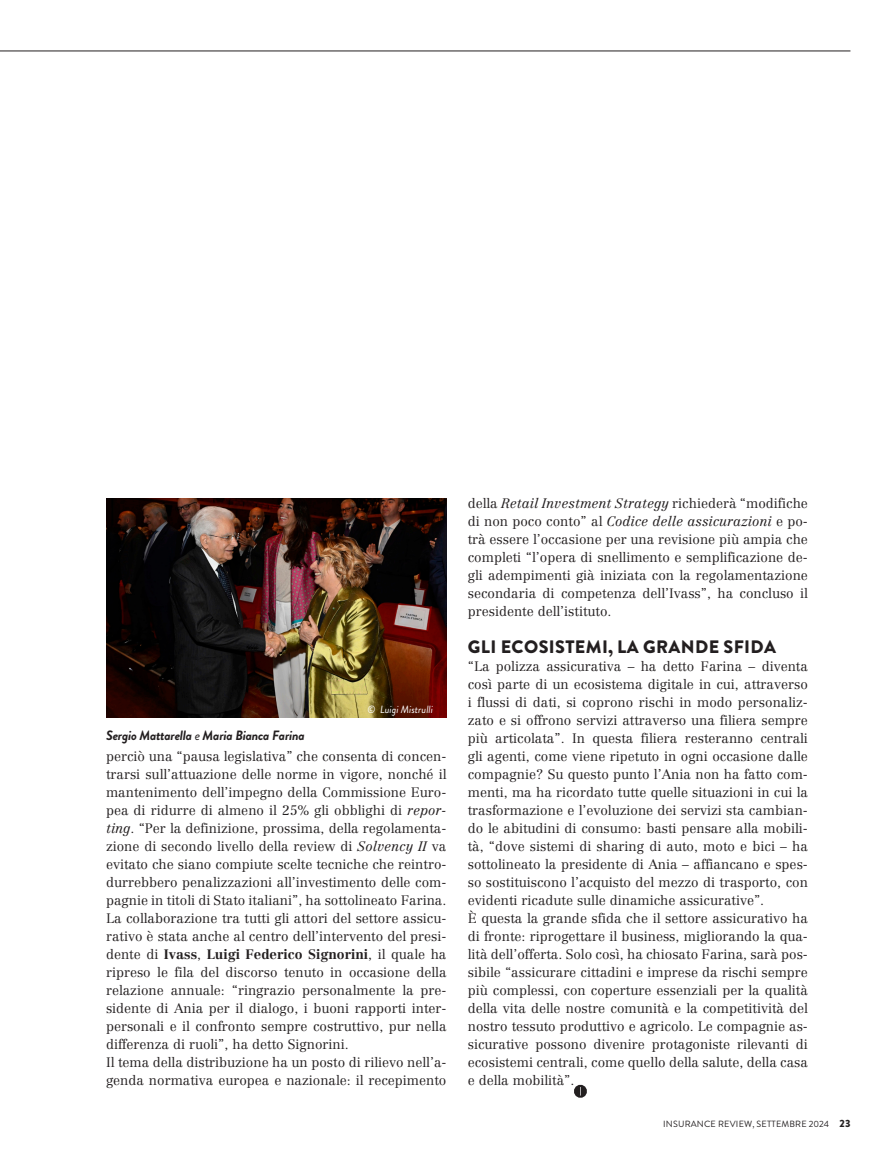
<style>
.page{position:relative;width:893px;height:1170px;background:#fff}
.page>*{position:absolute;margin:0;border:0;box-sizing:border-box;transform-origin:0 0}
.t1{font:900 18px "Brandon Grotesque";letter-spacing:.02em;color:#231f20}
.t2{font:300 13.5px/18px "Centennial LT Std";color:#231f20;text-align:justify}
.t3{font:italic 700 13.5px "Brandon Grotesque";letter-spacing:-.02em;color:#231f20}
.t4{font:italic 10.5px "Brandon Grotesque";color:#fff}
.t5{font:9px "Brandon Grotesque";letter-spacing:.02em;color:#231f20}
.s1{font-weight:400}
.s2{font-style:italic}
.s3{font-weight:700}
.s4{font-weight:900;font-size:10.5px}
</style>
<div class="page">
<img style="left:106px;top:498px;width:340px;height:219px">
<svg style="left:574px;top:1084px;width:13px;height:13px"></svg>
<hr style="left:0;top:51px;width:850px;height:1px;background:#231f20">
<p class="t3" style="left:106px;top:725px;width:200px">Sergio Mattarella <span class="s1">e</span> Maria Bianca Farina</p>
<p class="t4" style="left:368px;top:702px;width:67px">© Luigi Mistrulli</p>
<p class="t2" style="left:106px;top:747px;width:342px">perciò una “pausa legislativa” che consenta di concen&shy;trarsi sull’attuazione delle norme in vigore, nonché il mantenimento dell’impegno della Commissione Euro&shy;pea di ridurre di almeno il 25% gli obblighi di <span class="s2">repor&shy;ting</span>. “Per la definizione, prossima, della regolamenta&shy;zione di secondo livello della review di <span class="s2">Solvency II</span> va evitato che siano compiute scelte tecniche che reintro&shy;durrebbero penalizzazioni all’investimento delle com&shy;pagnie in titoli di Stato italiani”, ha sottolineato Farina.</p>
<p class="t2" style="left:106px;top:909px;width:342px">La collaborazione tra tutti gli attori del settore assicu&shy;rativo è stata anche al centro dell’intervento del presi&shy;dente di <span class="s3">Ivass</span>, <span class="s3">Luigi Federico Signorini</span>, il quale ha ripreso le fila del discorso tenuto in occasione della relazione annuale: “ringrazio personalmente la pre&shy;sidente di Ania per il dialogo, i buoni rapporti inter&shy;personali e il confronto sempre costruttivo, pur nella differenza di ruoli”, ha detto Signorini.</p>
<p class="t2" style="left:106px;top:1053px;width:342px">Il tema della distribuzione ha un posto di rilievo nell’a&shy;genda normativa europea e nazionale: il recepimento</p>
<p class="t2" style="left:468px;top:494px;width:342px">della <span class="s2">Retail Investment Strategy</span> richiederà “modifiche di non poco conto” al <span class="s2">Codice delle assicurazioni</span> e po&shy;trà essere l’occasione per una revisione più ampia che completi “l’opera di snellimento e semplificazione de&shy;gli adempimenti già iniziata con la regolamentazione secondaria di competenza dell’Ivass”, ha concluso il presidente dell’istituto.</p>
<p class="t1" style="left:468px;top:633px;width:310px">GLI ECOSISTEMI, LA GRANDE SFIDA</p>
<p class="t2" style="left:468px;top:656px;width:342px">“La polizza assicurativa – ha detto Farina – diventa così parte di un ecosistema digitale in cui, attraverso i flussi di dati, si coprono rischi in modo personaliz&shy;zato e si offrono servizi attraverso una filiera sempre più articolata”. In questa filiera resteranno centrali gli agenti, come viene ripetuto in ogni occasione dalle compagnie? Su questo punto l’Ania non ha fatto com&shy;menti, ma ha ricordato tutte quelle situazioni in cui la trasformazione e l’evoluzione dei servizi sta cambian&shy;do le abitudini di consumo: basti pensare alla mobili&shy;tà, “dove sistemi di sharing di auto, moto e bici – ha sottolineato la presidente di Ania – affiancano e spes&shy;so sostituiscono l’acquisto del mezzo di trasporto, con evidenti ricadute sulle dinamiche assicurative”.</p>
<p class="t2" style="left:468px;top:908px;width:342px">È questa la grande sfida che il settore assicurativo ha di fronte: riprogettare il business, migliorando la qua&shy;lità dell’offerta. Solo così, ha chiosato Farina, sarà pos&shy;sibile “assicurare cittadini e imprese da rischi sempre più complessi, con coperture essenziali per la qualità della vita delle nostre comunità e la competitività del nostro tessuto produttivo e agricolo. Le compagnie as&shy;sicurative possono divenire protagoniste rilevanti di ecosistemi centrali, come quello della salute, della casa e della mobilità”.</p>
<p class="t5" style="left:663px;top:1117px;width:189px">INSURANCE REVIEW, SETTEMBRE 2024 <span class="s4">23</span></p>
</div>
